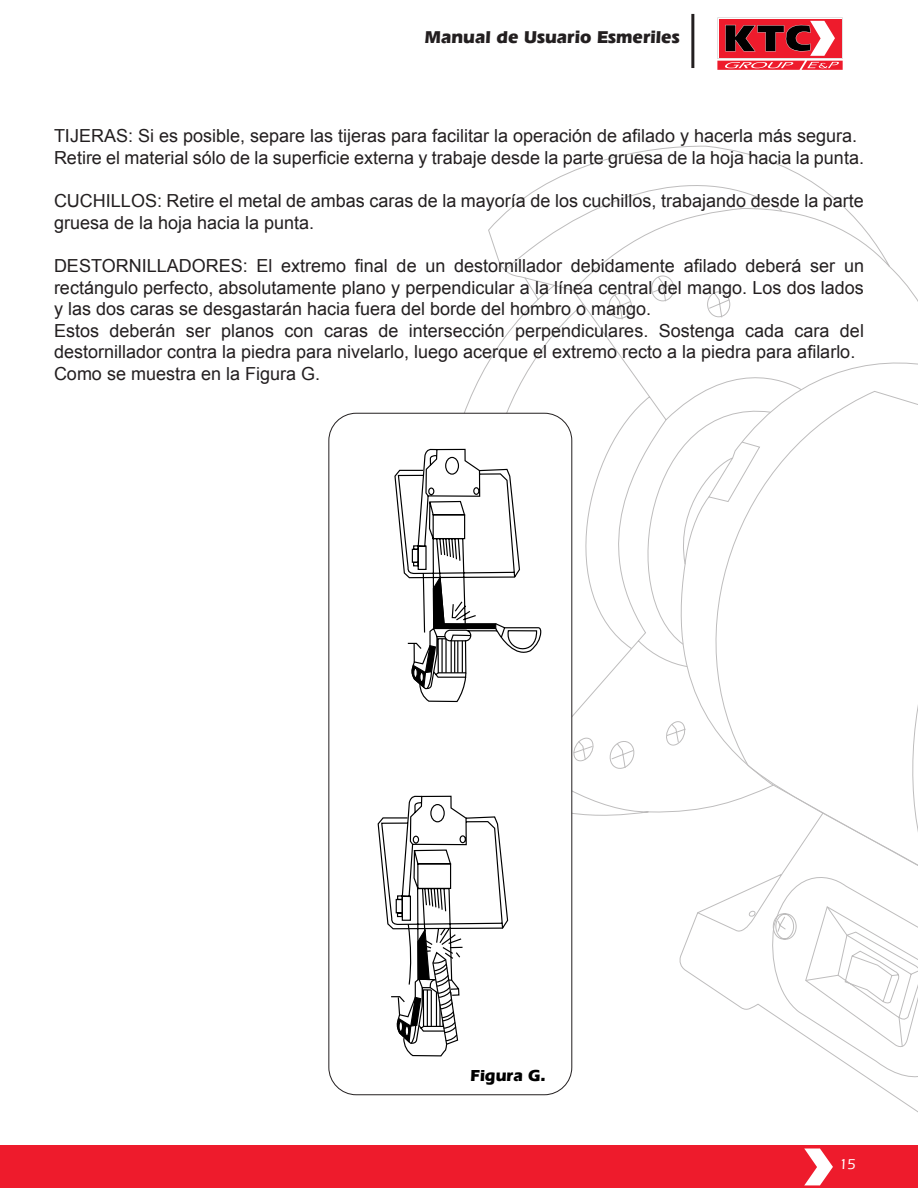
<style>
.page{position:relative;width:918px;height:1188px;background:#fff}
.page>*{position:absolute;margin:0;border:0;box-sizing:border-box;transform-origin:0 0}
.t1{font:18px/21.6px "Arial";color:#231f20}
.t2{font:700 18px "Eras IT Cby BT";color:#231f20}
.t3{font:700 16.65px "Eras IT Cby BT";color:#000}
.t4{font:500 15px "Eras IT Cby BT";color:#fff}
</style>
<div class="page">
<hr style="left:691px;top:14px;width:3px;height:54px;background:#231f20">
<div style="left:0;top:1145px;width:918px;height:43px;background:#ee1b2c"></div>
<svg style="left:488px;top:146px;width:411px;height:130px"></svg>
<svg style="left:442px;top:276px;width:476px;height:910px"></svg>
<svg style="left:717px;top:18px;width:126px;height:52px;background:#c24751"></svg>
<div style="left:329px;top:413px;width:243px;height:682px;background:#fff;border-radius:27px"></div>
<div style="left:329px;top:413px;width:243px;height:682px;border:1px solid #231f20;border-radius:27px"></div>
<svg style="left:377px;top:817px;width:13px;height:110px"></svg>
<svg style="left:390px;top:448px;width:152px;height:609px"></svg>
<p class="t2" style="left:425px;top:26px;width:256px">Manual de Usuario Esmeriles</p>
<p class="t1" style="left:54px;top:125px;width:812px">TIJERAS: Si es posible, separe las tijeras para facilitar la operación de afilado y hacerla más segura.<br>Retire el material sólo de la superficie externa y trabaje desde la parte gruesa de la hoja hacia la punta.</p>
<p class="t1" style="left:54px;top:190px;width:811px">CUCHILLOS: Retire el metal de ambas caras de la mayoría de los cuchillos, trabajando desde la parte gruesa de la hoja hacia la punta.</p>
<p class="t1" style="left:54px;top:255px;width:812px">DESTORNILLADORES: El extremo final de un destornillador debidamente afilado deberá ser un rectángulo perfecto, absolutamente plano y perpendicular a la línea central del mango. Los dos lados y las dos caras se desgastarán hacia fuera del borde del hombro o mango.<br>Estos deberán ser planos con caras de intersección perpendiculares. Sostenga cada cara del destornillador contra la piedra para nivelarlo, luego acerque el extremo recto a la piedra para afilarlo.<br>Como se muestra en la Figura G.</p>
<p class="t3" style="left:471px;top:1066px;width:76px">Figura G.</p>
<p class="t4" style="left:839px;top:1155px;width:18px">15</p>
</div>
